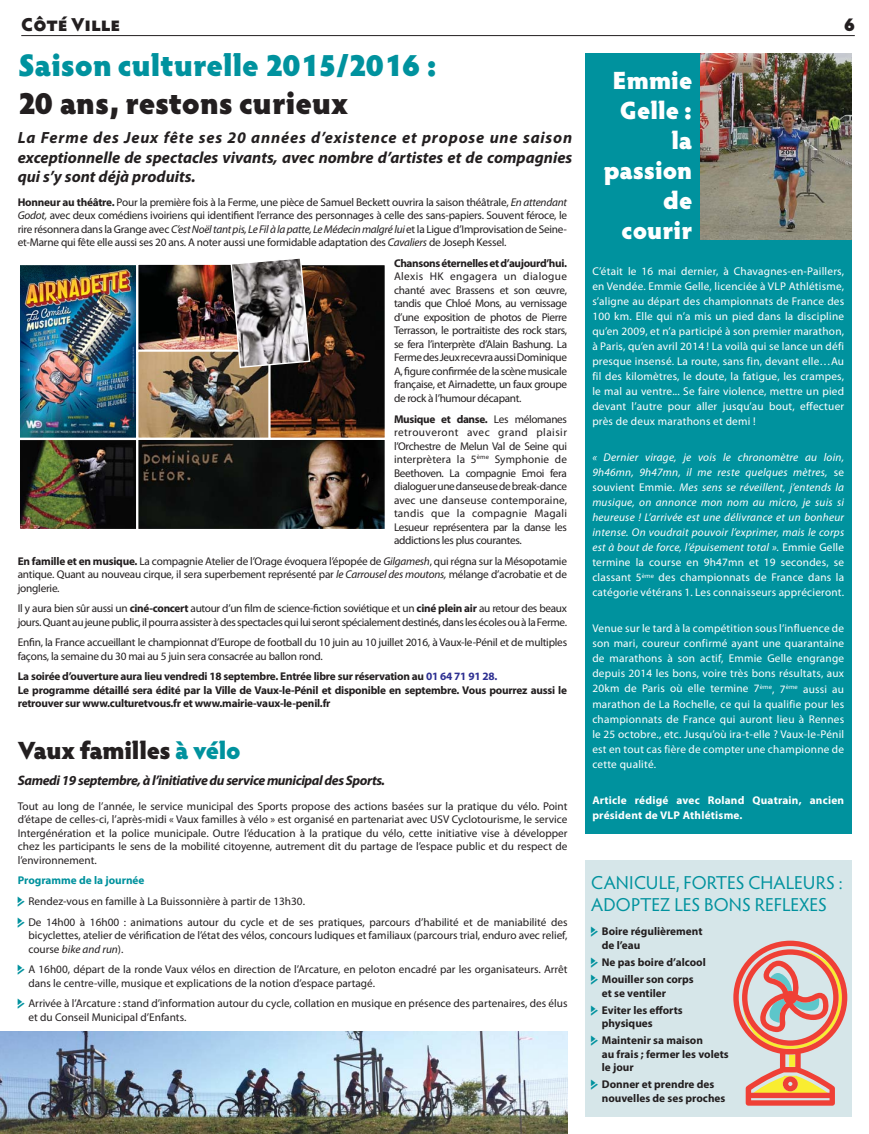
<style>
.page{position:relative;width:869px;height:1134px;background:#fff}
.page>*{position:absolute;margin:0;border:0;box-sizing:border-box;transform-origin:0 0}
.t1{font:900 31.25px "Hypatia Sans Pro";color:#00929e}
.t2{font:900 31.25px "Hypatia Sans Pro";letter-spacing:-.005em;color:#231f20}
.t3{font:900 25px/30px "Hypatia Sans Pro";color:#fff;text-align:right}
.t4{font:900 25px "Hypatia Sans Pro";letter-spacing:-.035em;color:#231f20}
.t5{font:18.75px/22.5px "Hypatia Sans Pro";color:#00929e}
.t6{font:900 18.75px "Hypatia Sans Pro";color:#231f20}
.t7{font:italic 700 16.25px/19.5px "Myriad Pro";color:#231f20;text-align:justify}
.t8{font:italic 700 13.75px "Myriad Pro";letter-spacing:-.03em;color:#231f20}
.t9{font:11.25px/13.5px "Myriad Pro";letter-spacing:-.01em;color:#231f20;text-align:justify}
.t10{font:11.25px/15px "Myriad Pro";letter-spacing:.02em;color:#fff;text-align:justify}
.t11{font:italic 11.25px/15px "Myriad Pro";letter-spacing:.02em;color:#fff;text-align:justify}
.t12{font:700 11.25px/13.5px "Myriad Pro";letter-spacing:-.02em;color:#231f20}
.t13{font:11.25px/13.5px "Myriad Pro";letter-spacing:-.03em;color:#231f20}
.t14{font:700 11.25px/13.5px "Myriad Pro";color:#231f20}
.t15{font:700 11.25px/15px "Myriad Pro";letter-spacing:.02em;color:#fff}
.s1{font-weight:700}
.s2{font-style:italic}
.s3{color:#2e3092}
.s4{color:#00929e}
.s5{font-weight:700;color:#00929e}
.s6{font-family:"Pointers";color:#00929e}
.s7{font-style:normal}
.s8{font-family:"Pointers";font-weight:400;color:#00929e}
</style>
<div class="page">
<div style="left:585px;top:860px;width:265px;height:256px;background:#d6e6e9"></div>
<hr style="left:21px;top:35px;width:833px;height:1px;background:#231f20">
<div style="left:585px;top:53px;width:265px;height:781px;background:#00929e"></div>
<img style="left:700px;top:53px;width:150px;height:187px">
<svg style="left:733px;top:941px;width:113px;height:165px"></svg>
<img style="left:0;top:1031px;width:567px;height:103px">
<img style="left:21px;top:266px;width:363px;height:262px">
<div style="left:18px;top:263px;width:120px;height:177px;border:2px solid #fff"></div>
<div style="left:136px;top:263px;width:135px;height:90px;border:2px solid #fff"></div>
<div style="left:136px;top:349px;width:135px;height:91px;border:2px solid #fff"></div>
<div style="left:268px;top:263px;width:119px;height:177px;border:2px solid #fff"></div>
<div style="left:18px;top:438px;width:120px;height:93px;border:2px solid #fff"></div>
<div style="left:136px;top:438px;width:251px;height:93px;border:2px solid #fff"></div>
<svg style="left:230px;top:258px;width:81px;height:111px;background:#908a89"></svg>
<h3 class="t6" style="left:21px;top:18px;width:101px">Côté Ville</h3>
<h3 class="t6" style="left:843px;top:18px;width:12px">6</h3>
<h1 class="t1" style="left:18px;top:54px;width:420px">Saison culturelle 2015/2016 :</h1>
<h1 class="t2" style="left:18px;top:91px;width:332px">20 ans, restons curieux</h1>
<h3 class="t7" style="left:18px;top:129px;width:555px">La Ferme des Jeux fête ses 20 années d’existence et propose une saison exceptionnelle de spectacles vivants, avec nombre d’artistes et de compagnies qui s’y sont déjà produits.</h3>
<p class="t9" style="left:18px;top:196px;width:550px"><span class="s1">Honneur au théâtre.</span> Pour la première fois à la Ferme, une pièce de Samuel Beckett ouvrira la saison théâtrale, <span class="s2">En attendant Godot,</span> avec deux comédiens ivoiriens qui identifient l’errance des personnages à celle des sans-papiers. Souvent féroce, le rire résonnera dans la Grange avec <span class="s2">C’est Noël tant pis, Le Fil à la patte, Le Médecin malgré lui</span> et la Ligue d’Improvisation de Seine&shy;et-Marne qui fête elle aussi ses 20 ans. A noter aussi une formidable adaptation des <span class="s2">Cavaliers</span> de Joseph Kessel.</p>
<p class="t12" style="left:394px;top:257px;width:174px">Chansons éternelles et d’aujourd’hui.</p>
<p class="t9" style="left:394px;top:271px;width:174px">Alexis HK engagera un dialogue chanté avec Brassens et son œuvre, tandis que Chloé Mons, au vernissage d’une exposition de photos de Pierre Terrasson, le portraitiste des rock stars, se fera l’interprète d’Alain Bashung. La Ferme des Jeux recevra aussi Dominique A, figure confirmée de la scène musicale française, et Airnadette, un faux groupe de rock à l’humour décapant.</p>
<p class="t9" style="left:394px;top:413px;width:174px"><span class="s1">Musique et danse.</span> Les mélomanes retrouveront avec grand plaisir l’Orchestre de Melun Val de Seine qui interprètera la 5<sup>ème</sup> Symphonie de Beethoven. La compagnie Emoi fera dialoguer une danseuse de break-dance avec une danseuse contemporaine, tandis que la compagnie Magali Lesueur représentera par la danse les addictions les plus courantes.</p>
<p class="t9" style="left:18px;top:555px;width:550px"><span class="s1">En famille et en musique.</span> La compagnie Atelier de l’Orage évoquera l’épopée de <span class="s2">Gilgamesh</span>, qui régna sur la Mésopotamie antique. Quant au nouveau cirque, il sera superbement représenté par <span class="s2">le Carrousel des moutons,</span> mélange d’acrobatie et de jonglerie.</p>
<p class="t13" style="left:18px;top:602px;width:550px">Il y aura bien sûr aussi un <span class="s1">ciné-concert</span> autour d’un film de science-fiction soviétique et un <span class="s1">ciné plein air</span> au retour des beaux jours. Quant au jeune public, il pourra assister à des spectacles qui lui seront spécialement destinés, dans les écoles ou à la Ferme.</p>
<p class="t9" style="left:18px;top:636px;width:550px">Enfin, la France accueillant le championnat d’Europe de football du 10 juin au 10 juillet 2016, à Vaux-le-Pénil et de multiples façons, la semaine du 30 mai au 5 juin sera consacrée au ballon rond.</p>
<p class="t12" style="left:18px;top:671px;width:550px">La soirée d’ouverture aura lieu vendredi 18 septembre. Entrée libre sur réservation au <span class="s3">01 64 71 91 28.<br></span>Le programme détaillé sera édité par la Ville de Vaux-le-Pénil et disponible en septembre. Vous pourrez aussi le retrouver sur www.culturetvous.fr et www.mairie-vaux-le-penil.fr</p>
<h2 class="t4" style="left:18px;top:741px;width:224px">Vaux familles <span class="s4">à vélo</span></h2>
<p class="t8" style="left:18px;top:775px;width:369px">Samedi 19 septembre, à l’initiative du service municipal des Sports.</p>
<p class="t9" style="left:18px;top:800px;width:551px">Tout au long de l’année, le service municipal des Sports propose des actions basées sur la pratique du vélo. Point d’étape de celles-ci, l’après-midi « Vaux familles à vélo » est organisé en partenariat avec USV Cyclotourisme, le service Intergénération et la police municipale. Outre l’éducation à la pratique du vélo, cette initiative vise à développer chez les participants le sens de la mobilité citoyenne, autrement dit du partage de l’espace public et du respect de l’environnement.</p>
<p class="t9" style="left:18px;top:871px;width:551px;line-height:20.6px;text-align:left"><span class="s5">Programme de la journée<br></span><span class="s6">j</span> Rendez-vous en famille à La Buissonnière à partir de 13h30.<br><span class="s6">j</span> De 14h00 à 16h00 : animations autour du cycle et de ses pratiques, parcours d’habilité et de maniabilité des</p>
<p class="t9" style="left:28px;top:929px;width:540px">bicyclettes, atelier de vérification de l’état des vélos, concours ludiques et familiaux (parcours trial, enduro avec relief, course <span class="s2">bike and run</span>).</p>
<p class="t9" style="left:28px;top:963px;width:540px;text-indent:-11px"><span class="s6">j</span> A 16h00, départ de la ronde Vaux vélos en direction de l’Arcature, en peloton encadré par les organisateurs. Arrêt dans le centre-ville, musique et explications de la notion d’espace partagé.</p>
<p class="t9" style="left:28px;top:997px;width:540px;text-indent:-11px"><span class="s6">j</span> Arrivée à l’Arcature : stand d’information autour du cycle, collation en musique en présence des partenaires, des élus et du Conseil Municipal d’Enfants.</p>
<h2 class="t3" style="left:603px;top:68px;width:90px">Emmie<br>Gelle : la passion de courir</h2>
<p class="t10" style="left:592px;top:264px;width:253px">C’était le 16 mai dernier, à Chavagnes-en-Paillers, en Vendée. Emmie Gelle, licenciée à VLP Athlétisme, s’aligne au départ des championnats de France des 100 km. Elle qui n’a mis un pied dans la discipline qu’en 2009, et n’a participé à son premier marathon, à Paris, qu’en avril 2014 ! La voilà qui se lance un défi presque insensé. La route, sans fin, devant elle…Au fil des kilomètres, le doute, la fatigue, les crampes, le mal au ventre... Se faire violence, mettre un pied devant l’autre pour aller jusqu’au bout, effectuer près de deux marathons et demi !</p>
<p class="t11" style="left:592px;top:451px;width:253px">« Dernier virage, je vois le chronomètre au loin, 9h46mn, 9h47mn, il me reste quelques mètres, <span class="s7">se souvient Emmie.</span> Mes sens se réveillent, j’entends la musique, on annonce mon nom au micro, je suis si heureuse ! L’arrivée est une délivrance et un bonheur intense. On voudrait pouvoir l’exprimer, mais le corps est à bout de force, l’épuisement total ». <span class="s7">Emmie Gelle termine la course en 9h47mn et 19 secondes, se classant 5</span><sup>ème</sup> <span class="s7">des championnats de France dans la catégorie vétérans 1. Les connaisseurs apprécieront.</span></p>
<p class="t10" style="left:592px;top:622px;width:253px">Venue sur le tard à la compétition sous l’influence de son mari, coureur confirmé ayant une quarantaine de marathons à son actif, Emmie Gelle engrange depuis 2014 les bons, voire très bons résultats, aux 20km de Paris où elle termine 7<sup>ème</sup>, 7<sup>ème</sup> aussi au marathon de La Rochelle, ce qui la qualifie pour les championnats de France qui auront lieu à Rennes le 25 octobre., etc. Jusqu’où ira-t-elle ? Vaux-le-Pénil est en tout cas fière de compter une championne de cette qualité.</p>
<p class="t15" style="left:592px;top:793px;width:253px">Article rédigé avec Roland Quatrain, ancien président de VLP Athlétisme.</p>
<h3 class="t5" style="left:591px;top:873px;width:253px">CANICULE, FORTES CHALEURS :<br>ADOPTEZ LES BONS REFLEXES</h3>
<p class="t14" style="left:601px;top:926px;width:102px;text-indent:-11px"><span class="s8">j</span> Boire régulièrement de l’eau</p>
<p class="t14" style="left:591px;top:954px;width:116px;line-height:17px"><span class="s8">j</span> Ne pas boire d’alcool <span class="s8">j</span> Mouiller son corps</p>
<p class="t14" style="left:591px;top:985px;width:93px;line-height:17px;text-align:center">et se ventiler<br><span class="s8">j</span> Eviter les efforts</p>
<p class="t14" style="left:591px;top:1015px;width:113px;line-height:17px;text-indent:11px">physiques<br><span class="s8">j</span> Maintenir sa maison</p>
<p class="t14" style="left:601px;top:1048px;width:128px">au frais ; fermer les volets le jour</p>
<p class="t14" style="left:601px;top:1078px;width:125px;text-indent:-11px"><span class="s8">j</span> Donner et prendre des nouvelles de ses proches</p>
</div>
